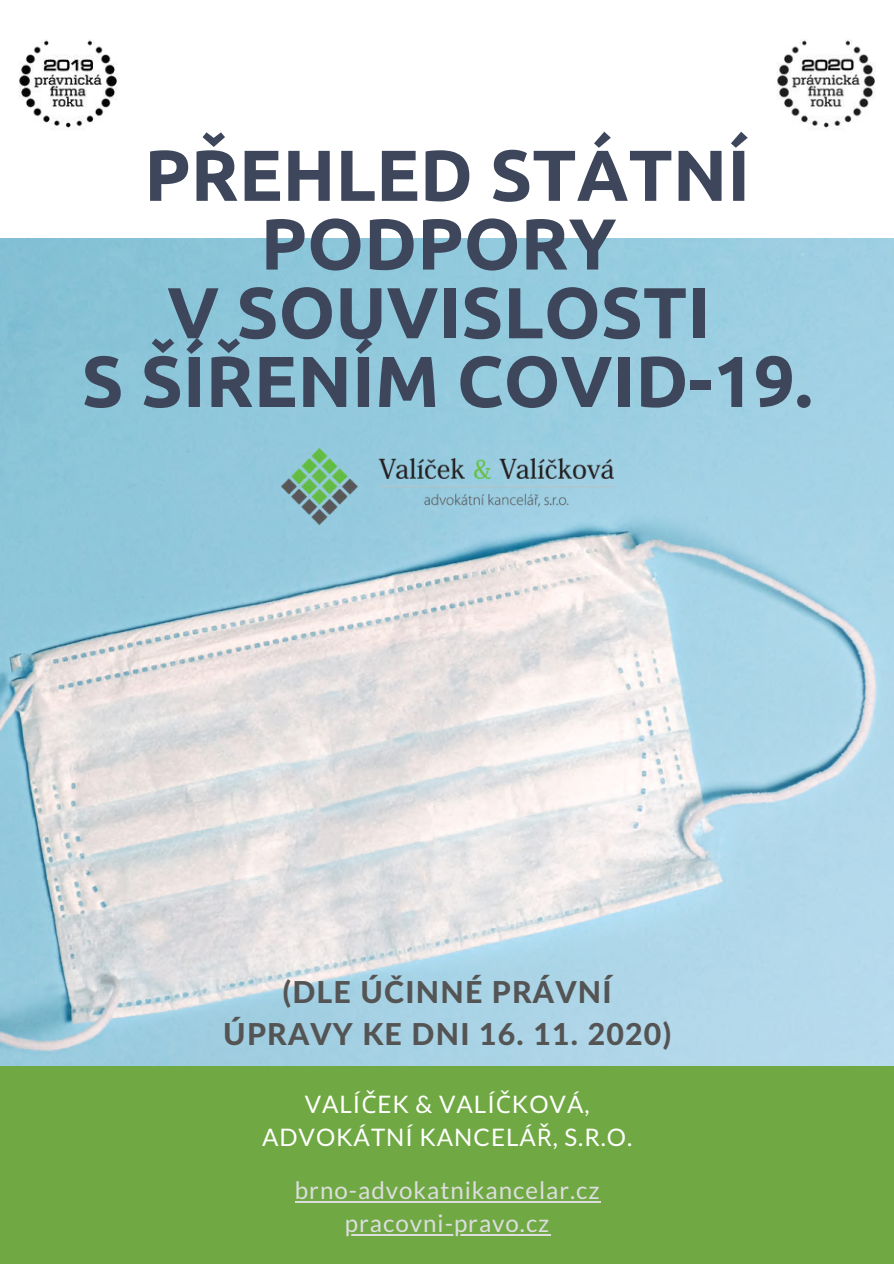
<style>
.page{position:relative;width:894px;height:1264px;background:#fff}
.page>*{position:absolute;margin:0;border:0;box-sizing:border-box;transform-origin:0 0}
.t1{font:700 72px/68.7px "Ubuntu";color:#3d465a;text-align:center}
.t2{font:800 30.15px/41.8px "Lato Latin";letter-spacing:.04em;color:#545454;text-align:center}
.t3{font:24.15px/33.2px "Lato";letter-spacing:.04em;color:#fff;text-align:center}
.t4{font:24.15px/33.2px "Lato";letter-spacing:.04em;color:#dcdede;text-align:center}
.s1{font-family:"Noto Sans"}
</style>
<div class="page">
<img style="left:0;top:239px;width:893px;height:826px">
<img style="left:19px;top:39px;width:99px;height:91px">
<div style="left:0;top:1065px;width:893px;height:198px;background:#70a943"></div>
<img style="left:281px;top:448px;width:332px;height:77px">
<img style="left:777px;top:39px;width:99px;height:92px">
<div style="left:828px;top:57px;width:26px;height:16px;background:#fff"></div>
<img style="left:828px;top:58px;width:26px;height:15px">
<hr style="left:295px;top:1200px;width:305px;height:2px;background:#dcdede">
<hr style="left:345px;top:1233px;width:205px;height:2px;background:#dcdede">
<p class="t1" style="left:82px;top:140px;width:732px">PŘEHLED STÁTNÍ<br>PODPORY<br>V SOUVISLOSTI<br>S ŠÍŘENÍM COVID-19.</p>
<p class="t2" style="left:223px;top:972px;width:449px">(DLE ÚČINNÉ PRÁVNÍ<br>ÚPRAVY KE DNI 16. 11. 2020)</p>
<p class="t3" style="left:262px;top:1086px;width:371px">VALÍ<span class="s1">Č</span>EK &amp; VALÍ<span class="s1">Č</span>KOVÁ,<br>ADVOKÁTNÍ KANCELÁ<span class="s1">Ř</span>, S.R.O.</p>
<p class="t4" style="left:295px;top:1172px;width:306px">brno-advokatnikancelar.cz pracovni-pravo.cz</p>
</div>
